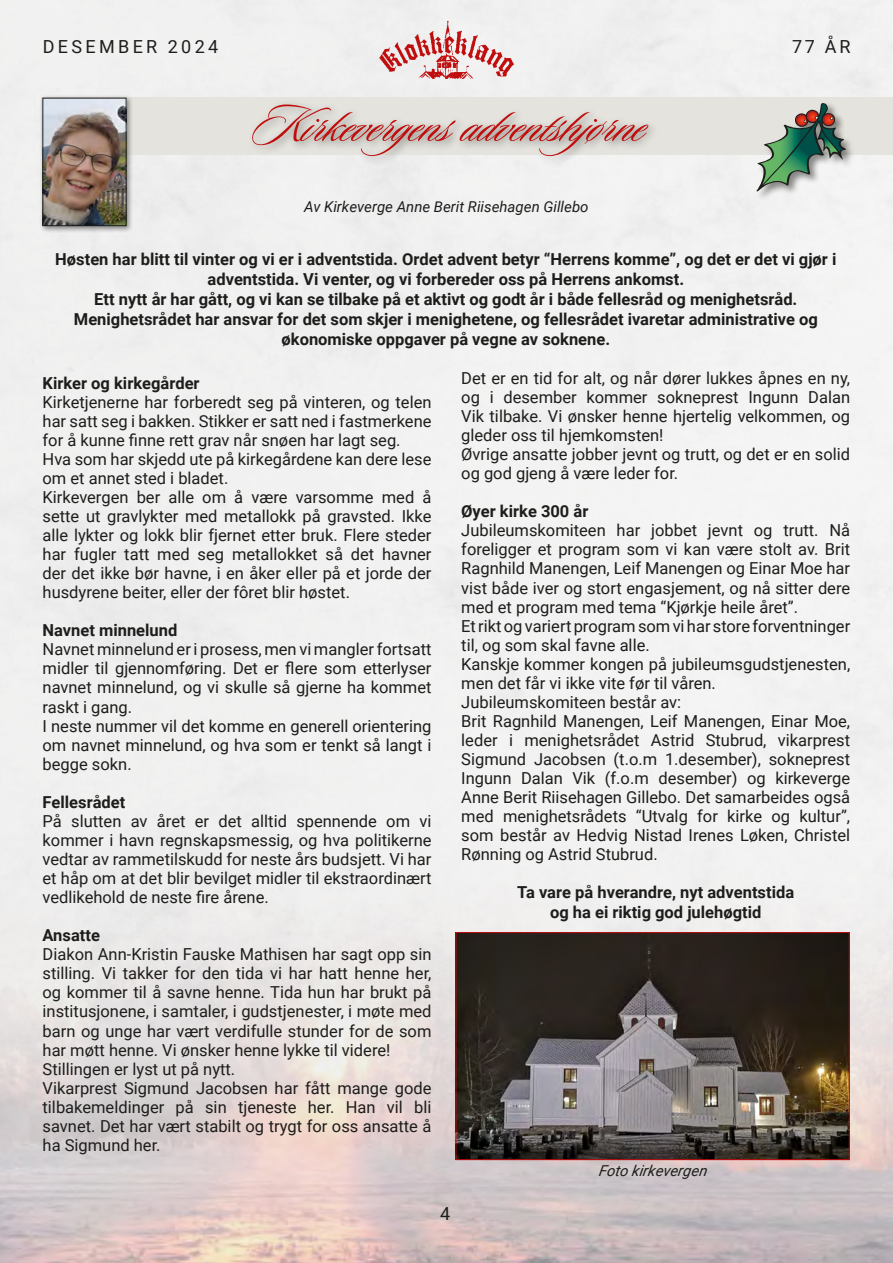
<style>
.page{position:relative;width:893px;height:1263px;background:#fff}
.page>*{position:absolute;margin:0;border:0;box-sizing:border-box;transform-origin:0 0}
.t1{font:54px "Sloop Script One";color:#c00e0e}
.t2{font:18px "Roboto";letter-spacing:.185em;color:#1d1d1b}
.t3{font:16.5px/19px "Roboto";color:#1d1d1b}
.t4{font:700 16.5px/19.8px "Roboto";color:#1d1d1b;text-align:center}
.t5{font:italic 15px "Roboto";color:#1d1d1b}
</style>
<div class="page">
<div style="left:0;top:0;width:893px;height:698px;background:#f1f1f1"></div>
<img style="left:380px;top:21px;width:133px;height:57px">
<img style="left:0;top:698px;width:893px;height:565px">
<div style="left:42px;top:98px;width:851px;height:57px;background:#e4e3dd"></div>
<div style="left:247px;top:99px;width:412px;height:68px;background:#1d1d1b;opacity:.5"></div>
<div style="left:39px;top:95px;width:94px;height:138px;background:#1d1d1b;opacity:.5"></div>
<img style="left:45px;top:100px;width:79px;height:124px">
<div style="left:43px;top:98px;width:83px;height:128px;border:1px solid #1d1d1b"></div>
<img style="left:458px;top:934px;width:390px;height:224px">
<div style="left:456px;top:932px;width:394px;height:228px;border:1px solid #c00e0e"></div>
<div style="left:755px;top:102px;width:101px;height:100px;background:#1d1d1b;opacity:.5"></div>
<svg style="left:756px;top:103px;width:90px;height:88px"></svg>
<p class="t2" style="left:43px;top:34px;width:177px">DESEMBER 2024</p>
<p class="t2" style="left:792px;top:34px;width:60px">77 ÅR</p>
<h1 class="t1" style="left:251px;top:97px;width:395px">Kirkevergens adventshjørne</h1>
<p class="t5" style="left:304px;top:196px;width:286px">Av Kirkeverge Anne Berit Riisehagen Gillebo</p>
<p class="t4" style="left:55px;top:249px;width:783px">Høsten har blitt til vinter og vi er i adventstida. Ordet advent betyr “Herrens komme”, og det er det vi gjør i adventstida. Vi venter, og vi forbereder oss på Herrens ankomst.<br>Ett nytt år har gått, og vi kan se tilbake på et aktivt og godt år i både fellesråd og menighetsråd.<br>Menighetsrådet har ansvar for det som skjer i menighetene, og fellesrådet ivaretar administrative og økonomiske oppgaver på vegne av soknene.</p>
<p class="t4" style="left:43px;top:372px;width:159px">Kirker og kirkegårder</p>
<p class="t3" style="left:43px;top:392px;width:390px">Kirketjenerne har forberedt seg på vinteren, og telen har satt seg i bakken. Stikker er satt ned i fastmerkene for å kunne finne rett grav når snøen har lagt seg.<br>Hva som har skjedd ute på kirkegårdene kan dere lese om et annet sted i bladet.<br>Kirkevergen ber alle om å være varsomme med å sette ut gravlykter med metallokk på gravsted. Ikke alle lykter og lokk blir fjernet etter bruk. Flere steder har fugler tatt med seg metallokket så det havner der det ikke bør havne, i en åker eller på et jorde der husdyrene beiter, eller der fôret blir høstet.</p>
<p class="t4" style="left:43px;top:620px;width:136px">Navnet minnelund</p>
<p class="t3" style="left:43px;top:639px;width:390px">Navnet minnelund er i prosess, men vi mangler fortsatt midler til gjennomføring. Det er flere som etterlyser navnet minnelund, og vi skulle så gjerne ha kommet raskt i gang.<br>I neste nummer vil det komme en generell orientering om navnet minnelund, og hva som er tenkt så langt i begge sokn.</p>
<p class="t4" style="left:43px;top:791px;width:84px">Fellesrådet</p>
<p class="t3" style="left:43px;top:811px;width:390px;text-align:justify">På slutten av året er det alltid spennende om vi kommer i havn regnskapsmessig, og hva politikerne vedtar av rammetilskudd for neste års budsjett. Vi har et håp om at det blir bevilget midler til ekstraordinært vedlikehold de neste fire årene.</p>
<p class="t4" style="left:43px;top:925px;width:59px">Ansatte</p>
<p class="t3" style="left:43px;top:944px;width:390px">Diakon Ann-Kristin Fauske Mathisen har sagt opp sin stilling. Vi takker for den tida vi har hatt henne her, og kommer til å savne henne. Tida hun har brukt på institusjonene, i samtaler, i gudstjenester, i møte med barn og unge har vært verdifulle stunder for de som har møtt henne. Vi ønsker henne lykke til videre!<br>Stillingen er lyst ut på nytt.<br>Vikarprest Sigmund Jacobsen har fått mange gode tilbakemeldinger på sin tjeneste her. Han vil bli savnet. Det har vært stabilt og trygt for oss ansatte å ha Sigmund her.</p>
<p class="t2" style="left:440px;top:1201px;width:12px">4</p>
<p class="t3" style="left:461px;top:368px;width:390px">Det er en tid for alt, og når dører lukkes åpnes en ny, og i desember kommer sokneprest Ingunn Dalan Vik tilbake. Vi ønsker henne hjertelig velkommen, og gleder oss til hjemkomsten!<br>Øvrige ansatte jobber jevnt og trutt, og det er en solid og god gjeng å være leder for.</p>
<p class="t4" style="left:461px;top:501px;width:129px">Øyer kirke 300 år</p>
<p class="t3" style="left:461px;top:520px;width:390px">Jubileumskomiteen har jobbet jevnt og trutt. Nå foreligger et program som vi kan være stolt av. Brit Ragnhild Manengen, Leif Manengen og Einar Moe har vist både iver og stort engasjement, og nå sitter dere med et program med tema “Kjørkje heile året”.<br>Et rikt og variert program som vi har store forventninger til, og som skal favne alle.<br>Kanskje kommer kongen på jubileumsgudstjenesten, men det får vi ikke vite før til våren.<br>Jubileumskomiteen består av:<br>Brit Ragnhild Manengen, Leif Manengen, Einar Moe, leder i menighetsrådet Astrid Stubrud, vikarprest Sigmund Jacobsen (t.o.m 1.desember), sokneprest Ingunn Dalan Vik (f.o.m desember) og kirkeverge Anne Berit Riisehagen Gillebo. Det samarbeides også med menighetsrådets “Utvalg for kirke og kultur”, som består av Hedvig Nistad Irenes Løken, Christel Rønning og Astrid Stubrud.</p>
<p class="t4" style="left:517px;top:882px;width:278px;line-height:19px">Ta vare på hverandre, nyt adventstida og ha ei riktig god julehøgtid</p>
<p class="t5" style="left:598px;top:1160px;width:113px">Foto kirkevergen</p>
</div>
